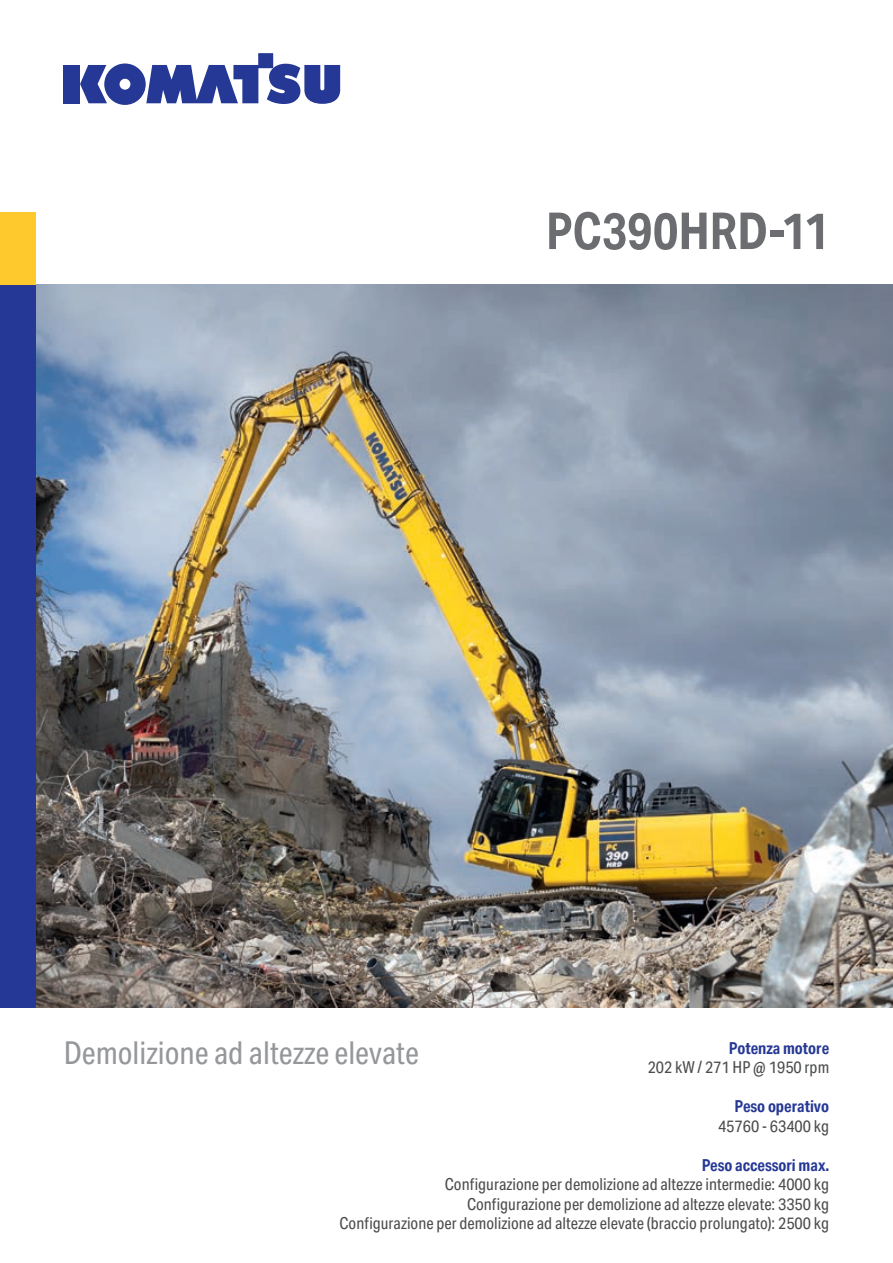
<style>
.page{position:relative;width:893px;height:1263px;background:#fff}
.page>*{position:absolute;margin:0;border:0;box-sizing:border-box;transform-origin:0 0}
.t1{font:700 51px "Aktiv Grotesk Cd";color:#6c6d70}
.t2{font:31.5px "Aktiv Grotesk Cd";color:#95979a}
.t3{font:16.5px/19.5px "Aktiv Grotesk Cd";color:#4b4c4d;text-align:right}
.t4{font:700 16.5px "Aktiv Grotesk Cd";color:#263895}
</style>
<div class="page">
<img style="left:36px;top:285px;width:857px;height:723px">
<div style="left:64px;top:65px;width:16px;height:38px;background:#263895"></div>
<svg style="left:80px;top:53px;width:260px;height:52px"></svg>
<div style="left:0;top:213px;width:36px;height:85px;background:#fec92d"></div>
<div style="left:0;top:285px;width:36px;height:723px;background:#263895"></div>
<h1 class="t1" style="left:546px;top:202px;width:285px">PC390HRD-11</h1>
<h2 class="t2" style="left:64px;top:1035px;width:357px">Demolizione ad altezze elevate</h2>
<p class="t4" style="left:729px;top:1038px;width:102px">Potenza motore</p>
<p class="t3" style="left:648px;top:1058px;width:183px">202 kW / 271 HP @ 1950 rpm</p>
<p class="t4" style="left:734px;top:1097px;width:96px">Peso operativo</p>
<p class="t3" style="left:718px;top:1116px;width:113px">45760 - 63400 kg</p>
<p class="t4" style="left:702px;top:1155px;width:129px">Peso accessori max.</p>
<p class="t3" style="left:340px;top:1175px;width:491px">Configurazione per demolizione ad altezze intermedie: 4000 kg<br>Configurazione per demolizione ad altezze elevate: 3350 kg<br>Configurazione per demolizione ad altezze elevate (braccio prolungato): 2500 kg</p>
</div>
